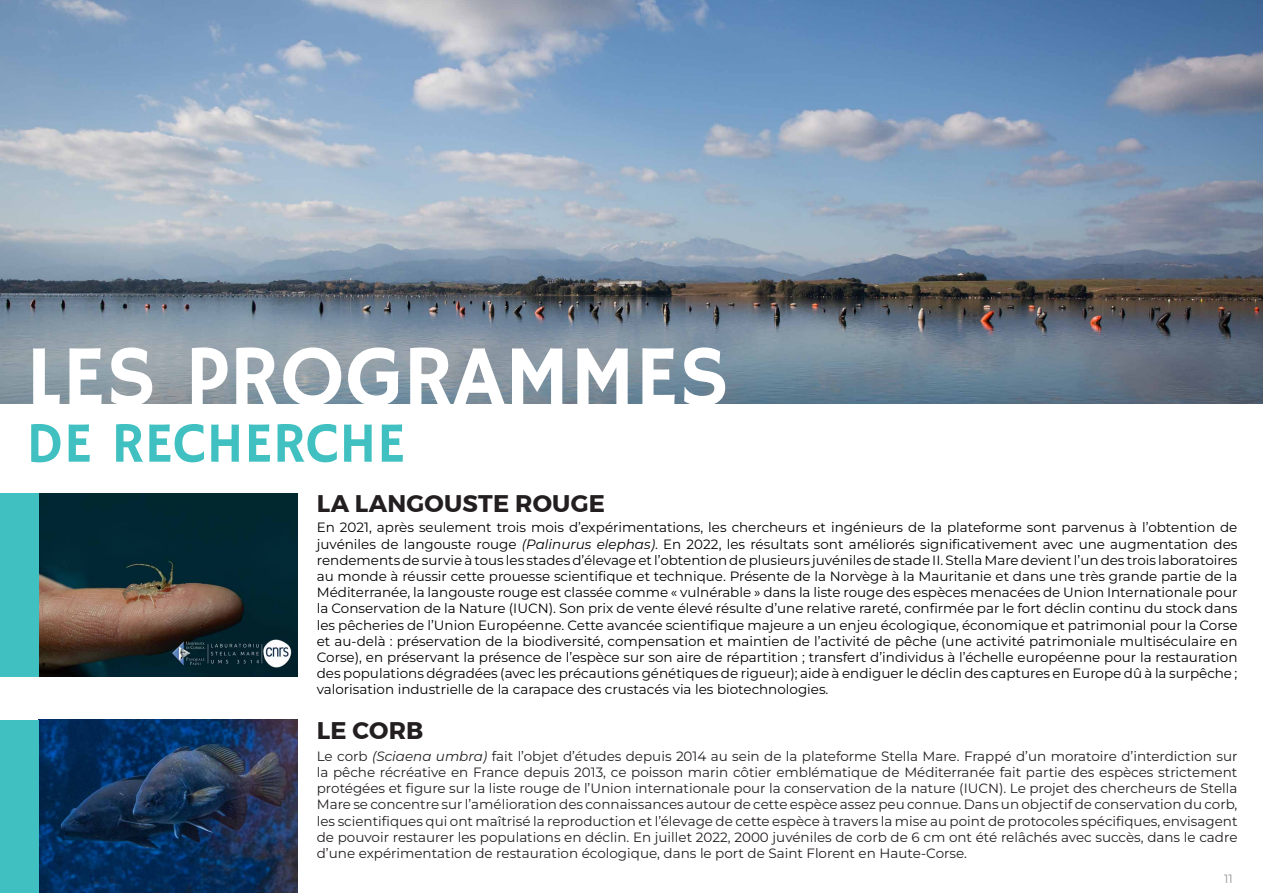
<style>
.page{position:relative;width:1263px;height:893px;background:#fff}
.page>*{position:absolute;margin:0;border:0;box-sizing:border-box;transform-origin:0 0}
.t1{font:87px "Hammersmith One";color:#fff}
.t2{font:57px "Hammersmith One";color:#41c0c2}
.t3{font:700 24px "Montserrat";letter-spacing:.01em;color:#231f20}
.t4{font:100 13.5px/16.2px "Montserrat";color:#000;text-align:justify}
.t5{font:100 13.5px/16.2px "Montserrat";color:#231f20;text-align:justify}
.t6{font:100 12px "Montserrat";color:#939598}
.s1{font-style:italic}
</style>
<div class="page">
<img style="left:0;top:0;width:1263px;height:404px">
<img style="left:38px;top:493px;width:260px;height:183px">
<img style="left:38px;top:719px;width:260px;height:173px">
<div style="left:0;top:493px;width:38px;height:183px;background:#41c0c2"></div>
<div style="left:0;top:720px;width:38px;height:173px;background:#41c0c2"></div>
<p class="t1" style="left:26px;top:327px;width:705px">LES PROGRAMMES</p>
<p class="t2" style="left:26px;top:410px;width:381px">DE RECHERCHE</p>
<p class="t3" style="left:317px;top:490px;width:289px">LA LANGOUSTE ROUGE</p>
<p class="t4" style="left:317px;top:519px;width:922px">En 2021, après seulement trois mois d’expérimentations, les chercheurs et ingénieurs de la plateforme sont parvenus à l’obtention de juvéniles de langouste rouge <span class="s1">(Palinurus elephas)</span>. En 2022, les résultats sont améliorés significativement avec une augmentation des rendements de survie à tous les stades d’élevage et l’obtention de plusieurs juvéniles de stade II. Stella Mare devient l’un des trois laboratoires au monde à réussir cette prouesse scientifique et technique. Présente de la Norvège à la Mauritanie et dans une très grande partie de la Méditerranée, la langouste rouge est classée comme « vulnérable » dans la liste rouge des espèces menacées de Union Internationale pour la Conservation de la Nature (IUCN). Son prix de vente élevé résulte d’une relative rareté, confirmée par le fort déclin continu du stock dans les pêcheries de l’Union Européenne. Cette avancée scientifique majeure a un enjeu écologique, économique et patrimonial pour la Corse et au-delà : préservation de la biodiversité, compensation et maintien de l’activité de pêche (une activité patrimoniale multiséculaire en Corse), en préservant la présence de l’espèce sur son aire de répartition ; transfert d’individus à l’échelle européenne pour la restauration des populations dégradées (avec les précautions génétiques de rigueur); aide à endiguer le déclin des captures en Europe dû à la surpêche ; valorisation industrielle de la carapace des crustacés via les biotechnologies.</p>
<p class="t3" style="left:317px;top:716px;width:108px">LE CORB</p>
<p class="t5" style="left:317px;top:748px;width:922px">Le corb <span class="s1">(Sciaena umbra)</span> fait l’objet d’études depuis 2014 au sein de la plateforme Stella Mare. Frappé d’un moratoire d’interdiction sur la pêche récréative en France depuis 2013, ce poisson marin côtier emblématique de Méditerranée fait partie des espèces strictement protégées et figure sur la liste rouge de l’Union internationale pour la conservation de la nature (IUCN). Le projet des chercheurs de Stella Mare se concentre sur l’amélioration des connaissances autour de cette espèce assez peu connue. Dans un objectif de conservation du corb, les scientifiques qui ont maîtrisé la reproduction et l’élevage de cette espèce à travers la mise au point de protocoles spécifiques, envisagent de pouvoir restaurer les populations en déclin. En juillet 2022, 2000 juvéniles de corb de 6 cm ont été relâchés avec succès, dans le cadre d’une expérimentation de restauration écologique, dans le port de Saint Florent en Haute-Corse.</p>
<p class="t6" style="left:1224px;top:870px;width:10px">11</p>
</div>
